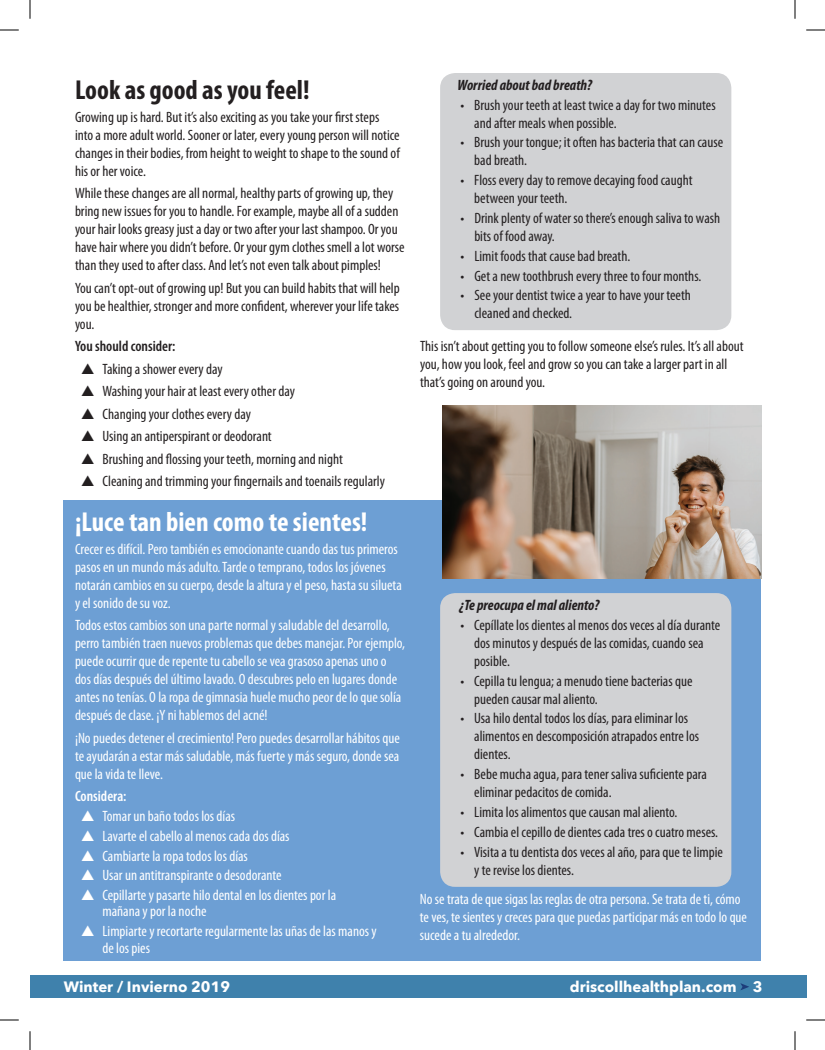
<style>
.page{position:relative;width:825px;height:1050px;background:#fff}
.page>*{position:absolute;margin:0;border:0;box-sizing:border-box;transform-origin:0 0}
.t1{font:700 condensed 27.5px "Myriad Pro";color:#fff}
.t2{font:700 condensed 27.5px "Myriad Pro";color:#231f20}
.t3{font:condensed 15px/18px "Myriad Pro";color:#231f20}
.t4{font:condensed 15px/18px "Myriad Pro";color:#fff}
.t5{font:italic 700 condensed 15px "Myriad Pro";color:#231f20}
.t6{font:700 15px "Avenir Next";color:#fff}
.t7{font:600 condensed 15px "Myriad Pro";color:#231f20}
.t8{font:600 condensed 15px "Myriad Pro";color:#fff}
</style>
<div class="page">
<div style="left:440px;top:73px;width:291px;height:257px;background:#d1d2d4;border-radius:15px"></div>
<div style="left:30px;top:975px;width:776px;height:23px;background:#3f81ac"></div>
<svg style="left:740px;top:983px;width:9px;height:7px"></svg>
<div style="left:64px;top:500px;width:697px;height:461px;background:#6d9fd4"></div>
<div style="left:440px;top:593px;width:291px;height:294px;background:#d1d2d4;border-radius:15px"></div>
<img style="left:443px;top:406px;width:318px;height:172px">
<svg style="left:0;top:29px;width:19px;height:2px"></svg>
<svg style="left:806px;top:29px;width:19px;height:2px"></svg>
<svg style="left:0;top:1019px;width:19px;height:2px"></svg>
<svg style="left:806px;top:1019px;width:19px;height:2px"></svg>
<svg style="left:29px;top:0;width:2px;height:19px"></svg>
<svg style="left:29px;top:1031px;width:2px;height:19px"></svg>
<svg style="left:794px;top:0;width:2px;height:19px"></svg>
<svg style="left:794px;top:1031px;width:2px;height:19px"></svg>
<h1 class="t2" style="left:75px;top:75px;width:236px">Look as good as you feel!</h1>
<p class="t3" style="left:75px;top:108px;width:326px">Growing up is hard. But it’s also exciting as you take your first steps into a more adult world. Sooner or later, every young person will notice changes in their bodies, from height to weight to shape to the sound of his or her voice.</p>
<p class="t3" style="left:75px;top:185px;width:331px">While these changes are all normal, healthy parts of growing up, they bring new issues for you to handle. For example, maybe all of a sudden your hair looks greasy just a day or two after your last shampoo. Or you have hair where you didn’t before. Or your gym clothes smell a lot worse than they used to after class. And let’s not even talk about pimples!</p>
<p class="t3" style="left:75px;top:279px;width:326px;text-align:justify">You can’t opt-out of growing up! But you can build habits that will help you be healthier, stronger and more confident, wherever your life takes you.</p>
<p class="t7" style="left:75px;top:338px;width:102px">You should consider:</p>
<p class="t3" style="left:81px;top:360px;width:143px">▲ Taking a shower every day</p>
<p class="t3" style="left:81px;top:383px;width:215px">▲ Washing your hair at least every other day</p>
<p class="t3" style="left:81px;top:405px;width:171px">▲ Changing your clothes every day</p>
<p class="t3" style="left:81px;top:428px;width:192px">▲ Using an antiperspirant or deodorant</p>
<p class="t3" style="left:81px;top:450px;width:263px">▲ Brushing and flossing your teeth, morning and night</p>
<p class="t3" style="left:81px;top:473px;width:305px">▲ Cleaning and trimming your fingernails and toenails regularly</p>
<h1 class="t1" style="left:75px;top:507px;width:294px">¡Luce tan bien como te sientes!</h1>
<p class="t4" style="left:75px;top:540px;width:328px">Crecer es difícil. Pero también es emocionante cuando das tus primeros pasos en un mundo más adulto. Tarde o temprano, todos los jóvenes notarán cambios en su cuerpo, desde la altura y el peso, hasta su silueta y el sonido de su voz.</p>
<p class="t4" style="left:75px;top:617px;width:332px">Todos estos cambios son una parte normal y saludable del desarrollo, perro también traen nuevos problemas que debes manejar. Por ejemplo, puede ocurrir que de repente tu cabello se vea grasoso apenas uno o dos días después del último lavado. O descubres pelo en lugares donde antes no tenías. O la ropa de gimnasia huele mucho peor de lo que solía después de clase. ¡Y ni hablemos del acné!</p>
<p class="t4" style="left:75px;top:729px;width:327px;text-align:justify">¡No puedes detener el crecimiento! Pero puedes desarrollar hábitos que te ayudarán a estar más saludable, más fuerte y más seguro, donde sea que la vida te lleve.</p>
<p class="t8" style="left:75px;top:788px;width:53px">Considera:</p>
<p class="t4" style="left:81px;top:807px;width:155px">▲ Tomar un baño todos los días</p>
<p class="t4" style="left:81px;top:827px;width:210px">▲ Lavarte el cabello al menos cada dos días</p>
<p class="t4" style="left:81px;top:847px;width:168px">▲ Cambiarte la ropa todos los días</p>
<p class="t4" style="left:81px;top:867px;width:202px">▲ Usar un antitranspirante o desodorante</p>
<p class="t4" style="left:102px;top:887px;width:235px;line-height:16.2px;text-indent:-21px">▲ Cepillarte y pasarte hilo dental en los dientes por la mañana y por la noche</p>
<p class="t4" style="left:102px;top:923px;width:276px;line-height:16.2px;text-indent:-21px">▲ Limpiarte y recortarte regularmente las uñas de las manos y de los pies</p>
<p class="t5" style="left:457px;top:77px;width:136px">Worried about bad breath?</p>
<p class="t3" style="left:474px;top:96px;width:243px;text-indent:-14px">• Brush your teeth at least twice a day for two minutes and after meals when possible.</p>
<p class="t3" style="left:474px;top:134px;width:250px;text-indent:-14px">• Brush your tongue; it often has bacteria that can cause bad breath.</p>
<p class="t3" style="left:474px;top:172px;width:220px;text-indent:-14px">• Floss every day to remove decaying food caught between your teeth.</p>
<p class="t3" style="left:474px;top:209px;width:247px;text-indent:-14px">• Drink plenty of water so there’s enough saliva to wash bits of food away.</p>
<p class="t3" style="left:461px;top:247px;width:171px">• Limit foods that cause bad breath.</p>
<p class="t3" style="left:461px;top:267px;width:242px">• Get a new toothbrush every three to four months.</p>
<p class="t3" style="left:474px;top:287px;width:218px;text-indent:-14px">• See your dentist twice a year to have your teeth cleaned and checked.</p>
<p class="t3" style="left:420px;top:337px;width:325px">This isn’t about getting you to follow someone else’s rules. It’s all about you, how you look, feel and grow so you can take a larger part in all that’s going on around you.</p>
<p class="t5" style="left:459px;top:597px;width:141px">¿Te preocupa el mal aliento?</p>
<p class="t3" style="left:474px;top:616px;width:248px;text-indent:-14px">• Cepíllate los dientes al menos dos veces al día durante dos minutos y después de las comidas, cuando sea posible.</p>
<p class="t3" style="left:474px;top:672px;width:220px;text-indent:-14px">• Cepilla tu lengua; a menudo tiene bacterias que pueden causar mal aliento.</p>
<p class="t3" style="left:474px;top:710px;width:226px;text-indent:-14px">• Usa hilo dental todos los días, para eliminar los alimentos en descomposición atrapados entre los dientes.</p>
<p class="t3" style="left:474px;top:765px;width:234px;text-indent:-14px">• Bebe mucha agua, para tener saliva suficiente para eliminar pedacitos de comida.</p>
<p class="t3" style="left:460px;top:803px;width:218px">• Limita los alimentos que causan mal aliento.</p>
<p class="t3" style="left:460px;top:823px;width:259px">• Cambia el cepillo de dientes cada tres o cuatro meses.</p>
<p class="t3" style="left:474px;top:843px;width:250px;text-indent:-14px">• Visita a tu dentista dos veces al año, para que te limpie y te revise los dientes.</p>
<p class="t4" style="left:420px;top:891px;width:329px">No se trata de que sigas las reglas de otra persona. Se trata de ti, cómo te ves, te sientes y creces para que puedas participar más en todo lo que sucede a tu alrededor.</p>
<p class="t6" style="left:64px;top:974px;width:168px">Winter / Invierno 2019</p>
<p class="t6" style="left:570px;top:973px;width:194px">driscollhealthplan.com 3</p>
</div>
